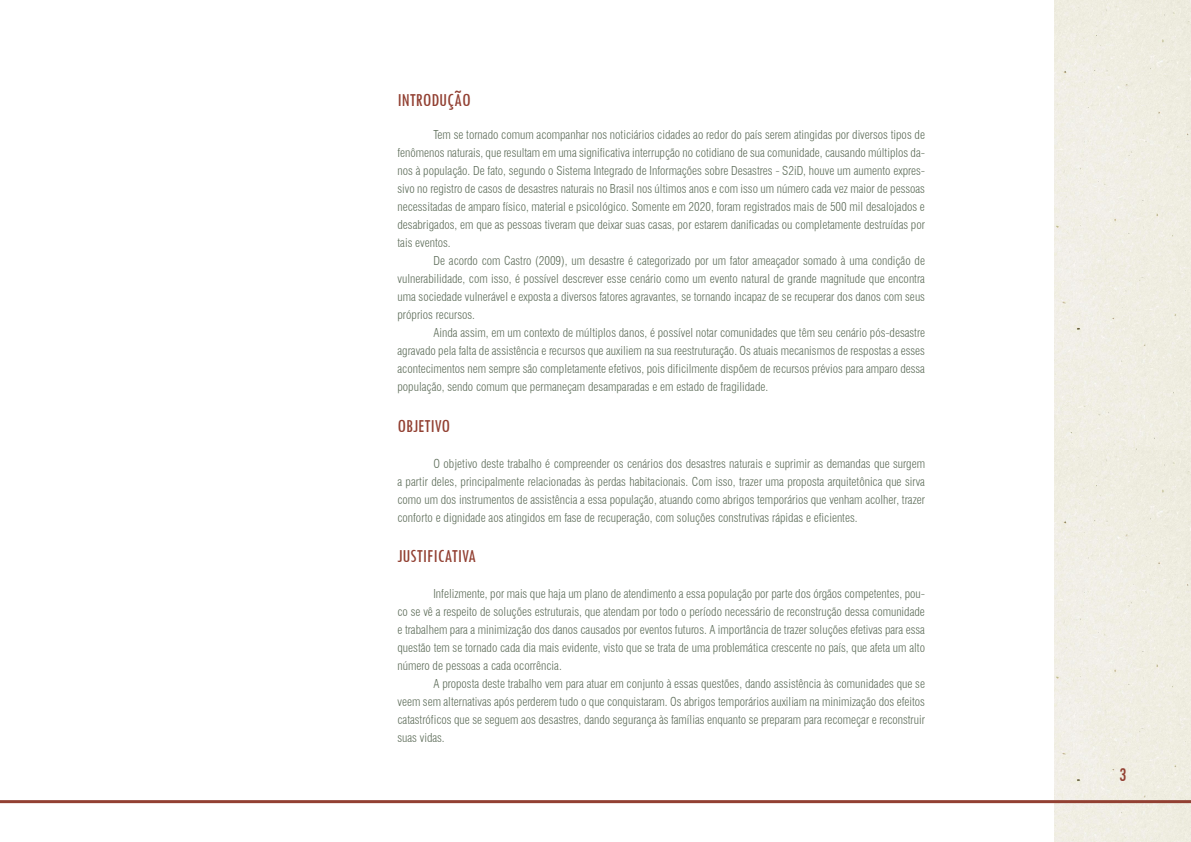
<style>
.page{position:relative;width:1191px;height:842px;background:#fff}
.page>*{position:absolute;margin:0;border:0;box-sizing:border-box;transform-origin:0 0}
.t1{font:condensed 20px "Tw Cen";color:#924032}
.t2{font:condensed 19px "Tw Cen";color:#924032}
.t3{font:300 condensed 12px/18px "Swiss 721 BT";color:#606f5c;text-align:justify}
</style>
<div class="page">
<div style="left:1054px;top:0;width:137px;height:842px;background:#f0eee3"></div>
<hr style="left:0;top:800px;width:1191px;height:3px;background:#924032">
<p class="t2" style="left:397px;top:89px;width:75px">INTRODUÇÃO</p>
<p class="t3" style="left:397px;top:125px;width:529px;text-indent:36px">Tem se tornado comum acompanhar nos noticiários cidades ao redor do país serem atingidas por diversos tipos de fenômenos naturais, que resultam em uma significativa interrupção no cotidiano de sua comunidade, causando múltiplos da&shy;nos à população. De fato, segundo o Sistema Integrado de Informações sobre Desastres - S2iD, houve um aumento expres&shy;sivo no registro de casos de desastres naturais no Brasil nos últimos anos e com isso um número cada vez maior de pessoas necessitadas de amparo físico, material e psicológico. Somente em 2020, foram registrados mais de 500 mil desalojados e desabrigados, em que as pessoas tiveram que deixar suas casas, por estarem danificadas ou completamente destruídas por tais eventos.</p>
<p class="t3" style="left:397px;top:251px;width:529px;text-indent:36px">De acordo com Castro (2009), um desastre é categorizado por um fator ameaçador somado à uma condição de vulnerabilidade, com isso, é possível descrever esse cenário como um evento natural de grande magnitude que encontra uma sociedade vulnerável e exposta a diversos fatores agravantes, se tornando incapaz de se recuperar dos danos com seus próprios recursos.</p>
<p class="t3" style="left:397px;top:323px;width:529px;text-indent:36px">Ainda assim, em um contexto de múltiplos danos, é possível notar comunidades que têm seu cenário pós-desastre agravado pela falta de assistência e recursos que auxiliem na sua reestruturação. Os atuais mecanismos de respostas a esses acontecimentos nem sempre são completamente efetivos, pois dificilmente dispõem de recursos prévios para amparo dessa população, sendo comum que permaneçam desamparadas e em estado de fragilidade.</p>
<p class="t2" style="left:397px;top:414px;width:54px">OBJETIVO</p>
<p class="t3" style="left:397px;top:454px;width:529px;text-indent:36px">O objetivo deste trabalho é compreender os cenários dos desastres naturais e suprimir as demandas que surgem a partir deles, principalmente relacionadas às perdas habitacionais. Com isso, trazer uma proposta arquitetônica que sirva como um dos instrumentos de assistência a essa população, atuando como abrigos temporários que venham acolher, trazer conforto e dignidade aos atingidos em fase de recuperação, com soluções construtivas rápidas e eficientes.</p>
<p class="t2" style="left:397px;top:545px;width:80px">JUSTIFICATIVA</p>
<p class="t3" style="left:397px;top:585px;width:529px;text-indent:36px">Infelizmente, por mais que haja um plano de atendimento a essa população por parte dos órgãos competentes, pou&shy;co se vê a respeito de soluções estruturais, que atendam por todo o período necessário de reconstrução dessa comunidade e trabalhem para a minimização dos danos causados por eventos futuros. A importância de trazer soluções efetivas para essa questão tem se tornado cada dia mais evidente, visto que se trata de uma problemática crescente no país, que afeta um alto número de pessoas a cada ocorrência.</p>
<p class="t3" style="left:397px;top:675px;width:529px;text-indent:36px">A proposta deste trabalho vem para atuar em conjunto à essas questões, dando assistência às comunidades que se veem sem alternativas após perderem tudo o que conquistaram. Os abrigos temporários auxiliam na minimização dos efeitos catastróficos que se seguem aos desastres, dando segurança às famílias enquanto se preparam para recomeçar e reconstruir suas vidas.</p>
<h1 class="t1" style="left:1119px;top:763px;width:9px">3</h1>
</div>
